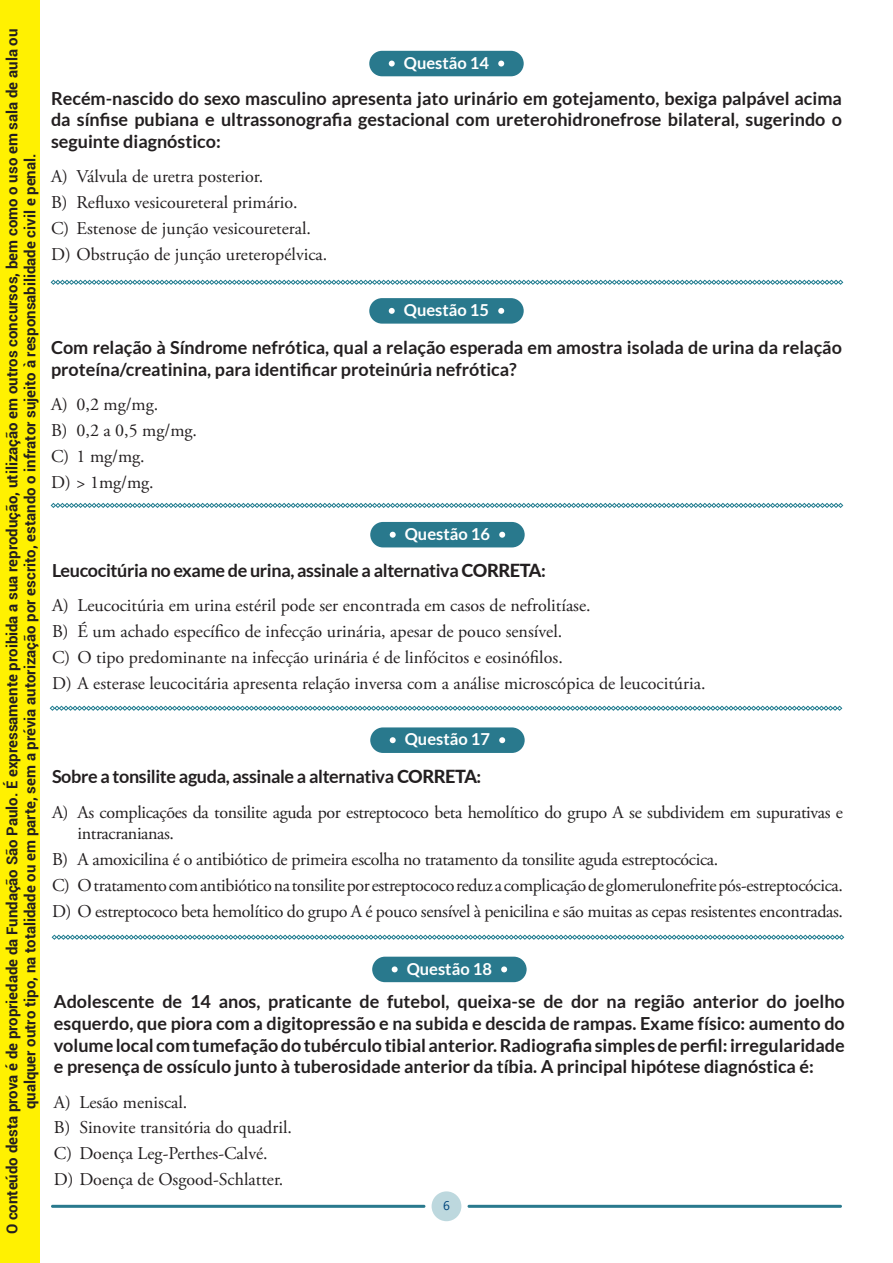
<style>
.page{position:relative;width:893px;height:1263px;background:#fff}
.page>*{position:absolute;margin:0;border:0;box-sizing:border-box;transform-origin:0 0}
.t1{font:700 18px/21.6px "Lato";color:#231f20;text-align:justify}
.t2{font:18px/25.8px "Adobe Garamond Pro";color:#231f20}
.t3{font:18px/25.8px "Adobe Garamond Pro";letter-spacing:-.02em;color:#231f20}
.t4{font:700 18px "Lato";letter-spacing:-.02em;color:#231f20}
.t5{font:700 16.5px "Lato";color:#fff}
.t6{font:700 15px/18px "Roboto";color:#231f20;text-align:center}
.t7{font:12.6px "Segoe UI";color:#00467c}
.s1{font-weight:800}
</style>
<div class="page">
<div style="left:432px;top:1191px;width:29px;height:30px;background:#bdd8de;border-radius:50%"></div>
<hr style="left:51px;top:1205px;width:374px;height:3px;background:#29798d">
<hr style="left:468px;top:1205px;width:374px;height:3px;background:#29798d">
<div style="left:369px;top:298px;width:155px;height:26px;background:#29798d;border-radius:13px"></div>
<svg style="left:389px;top:308px;width:6px;height:6px"></svg>
<svg style="left:498px;top:308px;width:6px;height:6px"></svg>
<div style="left:370px;top:522px;width:155px;height:25px;background:#29798d;border-radius:13px"></div>
<svg style="left:390px;top:532px;width:6px;height:6px"></svg>
<svg style="left:499px;top:532px;width:6px;height:6px"></svg>
<div style="left:370px;top:727px;width:155px;height:26px;background:#29798d;border-radius:13px"></div>
<svg style="left:390px;top:737px;width:6px;height:6px"></svg>
<svg style="left:499px;top:737px;width:6px;height:6px"></svg>
<div style="left:372px;top:957px;width:155px;height:25px;background:#29798d;border-radius:13px"></div>
<svg style="left:392px;top:966px;width:6px;height:6px"></svg>
<svg style="left:501px;top:966px;width:6px;height:6px"></svg>
<svg style="left:51px;top:280px;width:792px;height:5px"></svg>
<svg style="left:51px;top:503px;width:792px;height:5px"></svg>
<svg style="left:50px;top:706px;width:792px;height:5px"></svg>
<svg style="left:52px;top:935px;width:792px;height:5px"></svg>
<div style="left:369px;top:51px;width:155px;height:25px;background:#29798d;border-radius:13px"></div>
<svg style="left:389px;top:61px;width:6px;height:6px"></svg>
<svg style="left:498px;top:61px;width:6px;height:6px"></svg>
<div style="left:0;top:0;width:40px;height:1263px;background:#fff101"></div>
<p class="t6" style="left:3px;top:1234px;width:1207px;rotate:-90deg">O conteúdo desta prova é de propriedade da Fundação São Paulo. É expressamente proibida a sua reprodução, utilização em outros concursos, bem como o uso em sala de aula ou qualquer outro tipo, na totalidade ou em parte, sem a prévia autorização por escrito, estando o infrator sujeito à responsabilidade civil e penal.</p>
<p class="t5" style="left:404px;top:53px;width:87px">Questão 14</p>
<p class="t1" style="left:51px;top:87px;width:792px">Recém-nascido do sexo masculino apresenta jato urinário em gotejamento, bexiga palpável acima da sínfise pubiana e ultrassonografia gestacional com ureterohidronefrose bilateral, sugerindo o seguinte diagnóstico:</p>
<p class="t2" style="left:51px;top:164px;width:278px">A) Válvula de uretra posterior.<br>B) Refluxo vesicoureteral primário.<br>C) Estenose de junção vesicoureteral.<br>D) Obstrução de junção ureteropélvica.</p>
<p class="t5" style="left:404px;top:301px;width:87px">Questão 15</p>
<p class="t1" style="left:51px;top:336px;width:792px">Com relação à Síndrome nefrótica, qual a relação esperada em amostra isolada de urina da relação proteína/creatinina, para identificar proteinúria nefrótica?</p>
<p class="t2" style="left:51px;top:392px;width:148px">A) 0,2 mg/mg.<br>B) 0,2 a 0,5 mg/mg.<br>C) 1 mg/mg.<br>D) &gt; 1mg/mg.</p>
<p class="t5" style="left:405px;top:524px;width:87px">Questão 16</p>
<p class="t4" style="left:52px;top:560px;width:495px">Leucocitúria no exame de urina, assinale a alternativa <span class="s1">CORRETA</span>:</p>
<p class="t2" style="left:52px;top:593px;width:655px">A) Leucocitúria em urina estéril pode ser encontrada em casos de nefrolitíase.<br>B) É um achado específico de infecção urinária, apesar de pouco sensível.<br>C) O tipo predominante na infecção urinária é de linfócitos e eosinófilos.<br>D) A esterase leucocitária apresenta relação inversa com a análise microscópica de leucocitúria.</p>
<p class="t5" style="left:405px;top:730px;width:87px">Questão 17</p>
<p class="t4" style="left:52px;top:766px;width:431px">Sobre a tonsilite aguda, assinale a alternativa <span class="s1">CORRETA</span>:</p>
<p class="t3" style="left:78px;top:802px;width:767px;line-height:21.6px;text-indent:-26px">A) As complicações da tonsilite aguda por estreptococo beta hemolítico do grupo A se subdividem em supurativas e intracranianas.</p>
<p class="t3" style="left:52px;top:847px;width:792px">B) A amoxicilina é o antibiótico de primeira escolha no tratamento da tonsilite aguda estreptocócica.<br>C) O tratamento com antibiótico na tonsilite por estreptococo reduz a complicação de glomerulonefrite pós-estreptocócica.<br>D) O estreptococo beta hemolítico do grupo A é pouco sensível à penicilina e são muitas as cepas resistentes encontradas.</p>
<p class="t5" style="left:407px;top:959px;width:87px">Questão 18</p>
<p class="t1" style="left:54px;top:991px;width:792px">Adolescente de 14 anos, praticante de futebol, queixa-se de dor na região anterior do joelho esquerdo, que piora com a digitopressão e na subida e descida de rampas. Exame físico: aumento do volume local com tumefação do tubérculo tibial anterior. Radiografia simples de perfil: irregularidade e presença de ossículo junto à tuberosidade anterior da tíbia. A principal hipótese diagnóstica é:</p>
<p class="t2" style="left:54px;top:1089px;width:240px">A) Lesão meniscal.<br>B) Sinovite transitória do quadril.<br>C) Doença Leg-Perthes-Calvé.<br>D) Doença de Osgood-Schlatter.</p>
<p class="t7" style="left:443px;top:1194px;width:8px">6</p>
</div>
